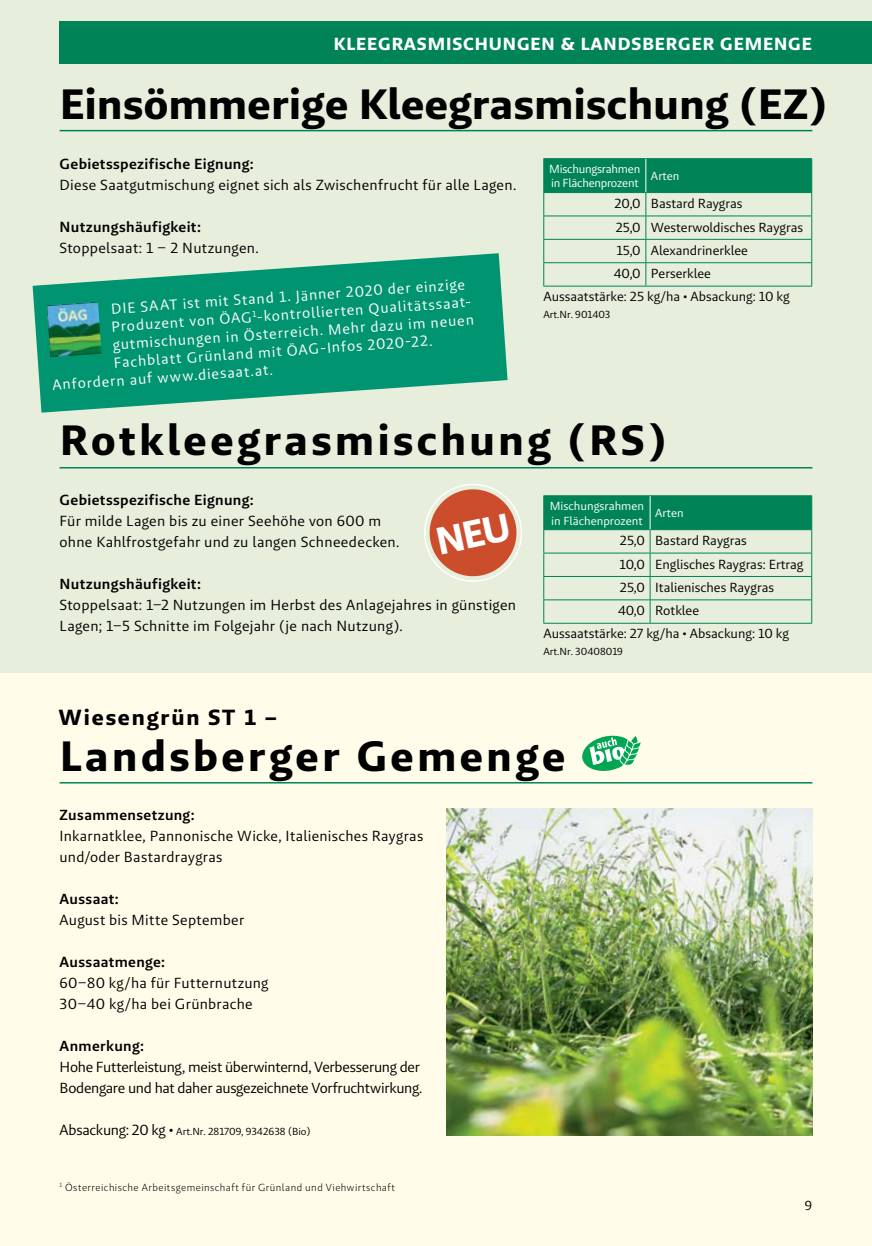
<style>
.page{position:relative;width:872px;height:1246px;background:#fff}
.page>*{position:absolute;margin:0;border:0;box-sizing:border-box;transform-origin:0 0}
.t1{font:700 43.5px "Brando Sans";letter-spacing:.075em;color:#000}
.t2{font:700 43.5px "Brando Sans";letter-spacing:.01em;color:#000}
.t3{font:700 22.5px "Brando Sans";letter-spacing:.08em;color:#000}
.t4{font:700 18px "Brando Sans";letter-spacing:.05em;color:#fff}
.t5{font:15px/21px "Brando Sans";letter-spacing:.015em;color:#000}
.t6{font:15px "Brando Sans";color:#fff}
.t7{font:600 15px "Brando Sans";letter-spacing:.025em;color:#000}
.t8{font:15px/21px "Brando Sans";letter-spacing:-.02em;color:#000}
.t9{font:13.5px "Brando Sans";color:#000}
.t10{font:12px/14.4px "Brando Sans";color:#fff}
.t11{font:12px/14.4px "Brando Sans";letter-spacing:-.02em;color:#fff}
.t12{font:10.5px "Brando Sans";color:#000}
.t13{font:300 10.5px "Brando Sans";letter-spacing:.045em;color:#000}
.s1{font-size:15px}
</style>
<div class="page">
<div style="left:0;top:0;width:872px;height:673px;background:#e7eedb"></div>
<div style="left:60px;top:21px;width:812px;height:43px;background:#008457"></div>
<hr style="left:60px;top:130px;width:752px;height:1px;background:#008457">
<svg style="left:543px;top:159px;width:269px;height:127px"></svg>
<hr style="left:543px;top:286px;width:103px;height:1px;background:#008457">
<hr style="left:646px;top:286px;width:166px;height:1px;background:#008457">
<hr style="left:543px;top:158px;width:103px;height:1px;background:#008457">
<hr style="left:543px;top:159px;width:1px;height:33px;background:#008457">
<hr style="left:646px;top:158px;width:166px;height:1px;background:#008457">
<hr style="left:543px;top:192px;width:103px;height:1px;background:#008457">
<hr style="left:646px;top:192px;width:166px;height:1px;background:#008457">
<hr style="left:811px;top:159px;width:1px;height:33px;background:#008457">
<hr style="left:645px;top:159px;width:1px;height:33px;background:#fff">
<hr style="left:60px;top:467px;width:752px;height:1px;background:#008457">
<svg style="left:543px;top:496px;width:269px;height:127px"></svg>
<hr style="left:543px;top:623px;width:107px;height:1px;background:#008457">
<hr style="left:650px;top:623px;width:162px;height:1px;background:#008457">
<hr style="left:543px;top:495px;width:107px;height:1px;background:#008457">
<hr style="left:543px;top:496px;width:1px;height:33px;background:#008457">
<hr style="left:650px;top:495px;width:162px;height:1px;background:#008457">
<hr style="left:543px;top:529px;width:107px;height:1px;background:#008457">
<hr style="left:650px;top:529px;width:162px;height:1px;background:#008457">
<hr style="left:811px;top:496px;width:1px;height:33px;background:#008457">
<hr style="left:649px;top:496px;width:1px;height:33px;background:#fff">
<svg style="left:33px;top:253px;width:474px;height:160px;fill:#009470"></svg>
<img style="left:47px;top:302px;width:55px;height:55px">
<div style="left:0;top:673px;width:872px;height:573px;background:#fffde9"></div>
<svg style="left:582px;top:735px;width:60px;height:36px"></svg>
<hr style="left:60px;top:782px;width:752px;height:1px;background:#008457">
<img style="left:446px;top:809px;width:366px;height:326px">
<svg style="left:424px;top:484px;width:98px;height:98px"></svg>
<p class="t4" style="left:334px;top:32px;width:479px">KLEEGRASMISCHUNGEN &amp; LANDSBERGER GEMENGE</p>
<h1 class="t2" style="left:60px;top:76px;width:768px">Einsömmerige Kleegrasmischung (EZ)</h1>
<p class="t11" style="left:549px;top:162px;width:92px">Mischungsrahmen in Flächenprozent</p>
<p class="t10" style="left:651px;top:169px;width:30px">Arten</p>
<p class="t9" style="left:614px;top:195px;width:130px">20,0 Bastard Raygras</p>
<p class="t9" style="left:615px;top:218px;width:189px">25,0 Westerwoldisches Raygras</p>
<p class="t9" style="left:616px;top:242px;width:133px">15,0 Alexandrinerklee</p>
<p class="t9" style="left:614px;top:265px;width:99px">40,0 Perserklee</p>
<p class="t9" style="left:543px;top:288px;width:248px">Aussaatstärke: 25 kg/ha • Absackung: 10 kg</p>
<p class="t12" style="left:543px;top:307px;width:69px">Art.Nr. 901403</p>
<p class="t7" style="left:60px;top:154px;width:196px">Gebietsspezifische Eignung:</p>
<p class="t5" style="left:60px;top:174px;width:458px">Diese Saatgutmischung eignet sich als Zwischenfrucht für alle Lagen.</p>
<p class="t7" style="left:60px;top:217px;width:143px">Nutzungshäufigkeit:</p>
<p class="t5" style="left:60px;top:237px;width:201px">Stoppelsaat: 1 – 2 Nutzungen.</p>
<p class="t6" style="left:110px;top:299px;width:356px;rotate:-4deg">DIE SAAT ist mit Stand 1. Jänner 2020 der einzige</p>
<p class="t6" style="left:111px;top:317px;width:363px;rotate:-4deg">Produzent von ÖAG<sup>1</sup>-kontrollierten Qualitätssaat-</p>
<p class="t6" style="left:112px;top:335px;width:363px;rotate:-4deg">gutmischungen in Österreich. Mehr dazu im neuen</p>
<p class="t6" style="left:113px;top:353px;width:321px;rotate:-4deg">Fachblatt Grünland mit ÖAG-Infos 2020-22.</p>
<p class="t6" style="left:52px;top:375px;width:222px;rotate:-4deg">Anfordern auf www.diesaat.at.</p>
<h1 class="t1" style="left:60px;top:412px;width:608px">Rotkleegrasmischung (RS)</h1>
<p class="t10" style="left:550px;top:499px;width:96px">Mischungsrahmen in Flächenprozent</p>
<p class="t10" style="left:655px;top:506px;width:30px">Arten</p>
<p class="t9" style="left:620px;top:532px;width:128px">25,0 Bastard Raygras</p>
<p class="t9" style="left:619px;top:555px;width:185px">10,0 Englisches Raygras: Ertrag</p>
<p class="t9" style="left:620px;top:579px;width:156px">25,0 Italienisches Raygras</p>
<p class="t9" style="left:618px;top:602px;width:83px">40,0 Rotklee</p>
<p class="t9" style="left:543px;top:625px;width:247px">Aussaatstärke: 27 kg/ha • Absackung: 10 kg</p>
<p class="t12" style="left:543px;top:644px;width:81px">Art.Nr. 30408019</p>
<p class="t7" style="left:60px;top:490px;width:196px">Gebietsspezifische Eignung:</p>
<p class="t5" style="left:60px;top:510px;width:341px">Für milde Lagen bis zu einer Seehöhe von 600 m ohne Kahlfrostgefahr und zu langen Schneedecken.</p>
<p class="t7" style="left:60px;top:574px;width:143px">Nutzungshäufigkeit:</p>
<p class="t5" style="left:60px;top:594px;width:458px">Stoppelsaat: 1–2 Nutzungen im Herbst des Anlagejahres in günstigen<br>Lagen; 1–5 Schnitte im Folgejahr (je nach Nutzung).</p>
<h2 class="t3" style="left:59px;top:703px;width:220px">Wiesengrün ST 1 –</h2>
<h1 class="t1" style="left:60px;top:728px;width:507px">Landsberger Gemenge</h1>
<p class="t7" style="left:60px;top:805px;width:137px">Zusammensetzung:</p>
<p class="t5" style="left:60px;top:825px;width:365px">Inkarnatklee, Pannonische Wicke, Italienisches Raygras und/oder Bastardraygras</p>
<p class="t7" style="left:60px;top:889px;width:61px">Aussaat:</p>
<p class="t5" style="left:60px;top:909px;width:186px">August bis Mitte September</p>
<p class="t7" style="left:60px;top:952px;width:107px">Aussaatmenge:</p>
<p class="t5" style="left:60px;top:972px;width:210px">60–80 kg/ha für Futternutzung<br>30–40 kg/ha bei Grünbrache</p>
<p class="t7" style="left:60px;top:1036px;width:86px">Anmerkung:</p>
<p class="t8" style="left:60px;top:1056px;width:364px">Hohe Futterleistung, meist überwinternd, Verbesserung der<br>Bodengare und hat daher ausgezeichnete Vorfruchtwirkung.</p>
<p class="t12" style="left:60px;top:1125px;width:252px"><span class="s1">Absackung: 20 kg •</span> Art.Nr. 281709, 9342638 (Bio)</p>
<p class="t13" style="left:60px;top:1180px;width:337px"><sup>1</sup> Österreichische Arbeitsgemeinschaft für Grünland und Viehwirtschaft</p>
<p class="t9" style="left:804px;top:1196px;width:9px">9</p>
</div>
